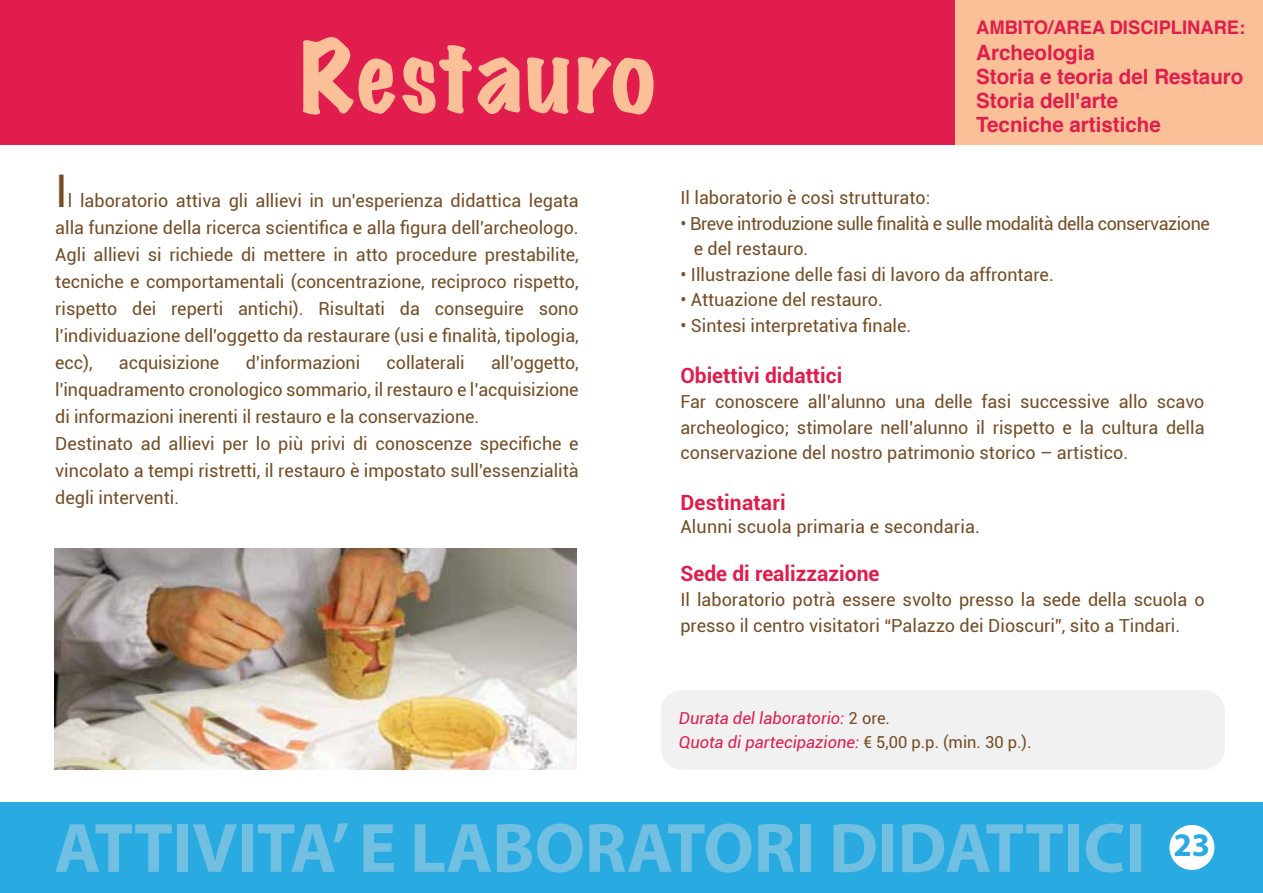
<style>
.page{position:relative;width:1263px;height:893px;background:#fff}
.page>*{position:absolute;margin:0;border:0;box-sizing:border-box;transform-origin:0 0}
.t1{font:expanded 90px "Marker Felt";letter-spacing:.035em;color:#fbc097}
.t2{font:700 70.5px "Myriad Pro";letter-spacing:-.005em;color:#71bfe1}
.t3{font:45px "Roboto";color:#754c24}
.t4{font:700 21px/24px "Helvetica";color:#e01d4c}
.t5{font:700 21px "Roboto";color:#e01d4c}
.t6{font:700 18.75px "Helvetica";color:#e01d4c}
.t7{font:18px/27px "Roboto";color:#754c24;text-align:justify}
.t8{font:18px/25.5px "Roboto";letter-spacing:-.025em;color:#754c24}
.t9{font:italic 16.5px/24px "Roboto";color:#e01d4c}
.s1{font-style:normal;color:#754c24}
</style>
<div class="page">
<div style="left:0;top:0;width:956px;height:144px;background:#e01d4c"></div>
<div style="left:0;top:803px;width:1263px;height:90px;background:#29aae1"></div>
<div style="left:1169px;top:825px;width:45px;height:45px;background:#fff;border-radius:50%"></div>
<div style="left:661px;top:690px;width:564px;height:80px;background:#f1f1f1;border-radius:21px"></div>
<img style="left:55px;top:548px;width:521px;height:221px">
<div style="left:955px;top:0;width:308px;height:144px;background:#fbc097"></div>
<h1 class="t1" style="left:300px;top:5px;width:356px">Restauro</h1>
<h3 class="t3" style="left:55px;top:159px;width:14px">I</h3>
<p class="t7" style="left:55px;top:186px;width:525px;text-indent:13px">l laboratorio attiva gli allievi in un'esperienza didattica legata alla funzione della ricerca scientifica e alla figura dell'archeologo.<br>Agli allievi si richiede di mettere in atto procedure prestabilite, tecniche e comportamentali (concentrazione, reciproco rispetto, rispetto dei reperti antichi). Risultati da conseguire sono l'individuazione dell'oggetto da restaurare (usi e finalità, tipologia, ecc),</p>
<p class="t7" style="left:119px;top:348px;width:102px">acquisizione</p>
<p class="t7" style="left:246px;top:348px;width:116px">d’informazioni</p>
<p class="t7" style="left:387px;top:348px;width:80px">collaterali</p>
<p class="t7" style="left:55px;top:348px;width:525px;text-align:left;text-indent:436px">all’oggetto, l'inquadramento cronologico sommario, il restauro e l’acquisizione di informazioni inerenti il restauro e la conservazione.<br>Destinato ad allievi per lo più privi di conoscenze specifiche e vincolato a tempi ristretti, il restauro è impostato sull'essenzialità degli interventi.</p>
<p class="t6" style="left:976px;top:12px;width:271px">AMBITO/AREA DISCIPLINARE:</p>
<p class="t4" style="left:976px;top:41px;width:269px">Archeologia<br>Storia e teoria del Restauro<br>Storia dell'arte</p>
<p class="t4" style="left:976px;top:113px;width:186px">Tecniche artistiche</p>
<p class="t7" style="left:680px;top:184px;width:251px">Il laboratorio è così strutturato:</p>
<p class="t8" style="left:694px;top:210px;width:517px;text-indent:-13px">• Breve introduzione sulle finalità e sulle modalità della conservazione e del restauro.</p>
<p class="t7" style="left:680px;top:260px;width:375px">• Illustrazione delle fasi di lavoro da affrontare.</p>
<p class="t7" style="left:680px;top:286px;width:204px">• Attuazione del restauro.</p>
<p class="t7" style="left:680px;top:311px;width:232px">• Sintesi interpretativa finale.</p>
<p class="t5" style="left:680px;top:361px;width:163px">Obiettivi didattici</p>
<p class="t7" style="left:680px;top:388px;width:526px;line-height:25.5px">Far conoscere all’alunno una delle fasi successive allo scavo archeologico; stimolare nell’alunno il rispetto e la cultura della conservazione del nostro patrimonio storico – artistico.</p>
<p class="t5" style="left:680px;top:488px;width:107px">Destinatari</p>
<p class="t7" style="left:680px;top:512px;width:301px">Alunni scuola primaria e secondaria.</p>
<p class="t5" style="left:680px;top:559px;width:201px">Sede di realizzazione</p>
<p class="t7" style="left:680px;top:586px;width:526px;line-height:25.5px">Il laboratorio potrà essere svolto presso la sede della scuola o presso il centro visitatori “Palazzo dei Dioscuri”, sito a Tindari.</p>
<p class="t9" style="left:679px;top:705px;width:354px">Durata del laboratorio: <span class="s1">2 ore.<br></span>Quota di partecipazione: <span class="s1">€ 5,00 p.p. (min. 30 p.).</span></p>
<h2 class="t2" style="left:54px;top:802px;width:1157px">ATTIVITA’ E LABORATORI DIDATTICI <sup>23</sup></h2>
</div>
